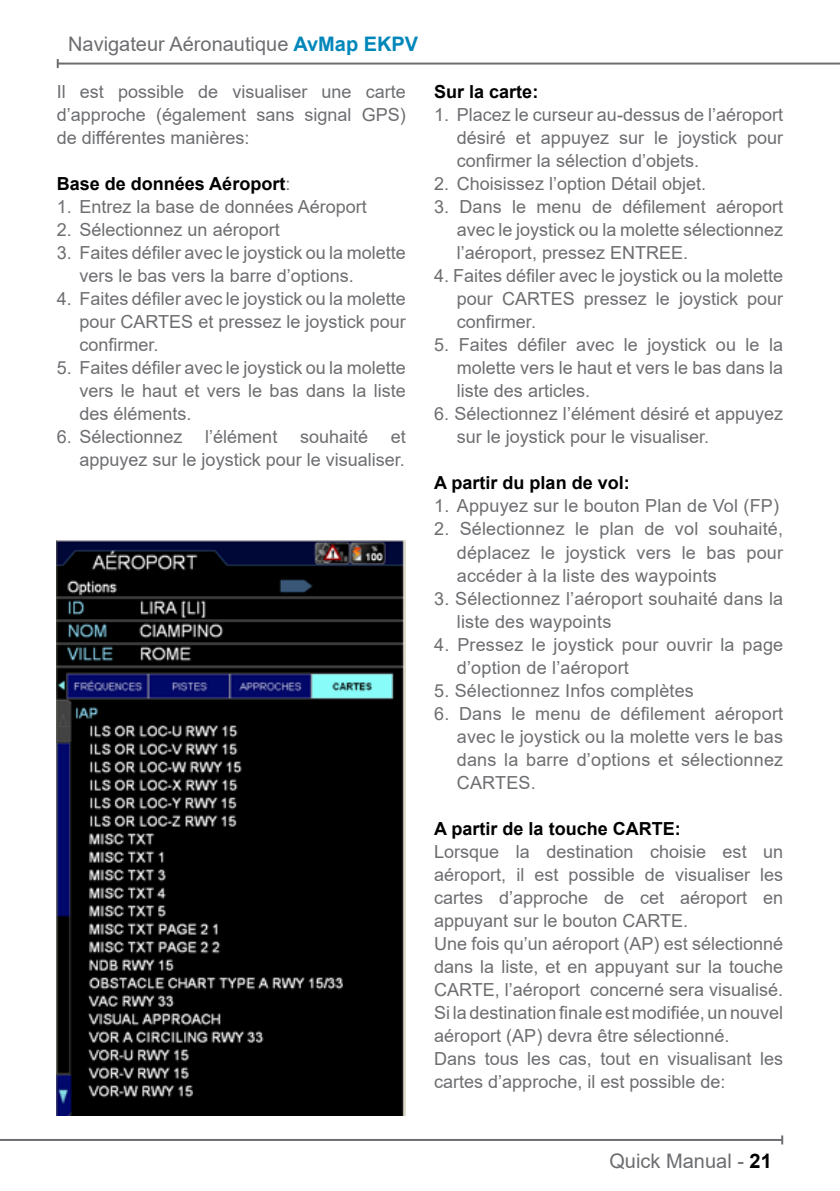
<style>
.page{position:relative;width:840px;height:1191px;background:#fff}
.page>*{position:absolute;margin:0;border:0;box-sizing:border-box;transform-origin:0 0}
.t1{font:20px "Arial";color:#6d6e71}
.t2{font:18px/23px "Arial";color:#6d6e71;text-align:justify}
.t3{font:700 18px "Arial";color:#000}
.s1{font-weight:700;color:#0087ba}
.s2{font-weight:400;color:#6d6e71}
.s3{font-weight:700;color:#000}
</style>
<div class="page">
<hr style="left:58px;top:63px;width:781px;height:2px;background:#6d6e71">
<svg style="left:57px;top:59px;width:2px;height:9px"></svg>
<hr style="left:0;top:1139px;width:781px;height:2px;background:#6d6e71">
<img style="left:57px;top:540px;width:348px;height:575px">
<p class="t1" style="left:68px;top:31px;width:351px">Navigateur Aéronautique <span class="s1">AvMap EKPV</span></p>
<p class="t2" style="left:57px;top:80px;width:350px">Il est possible de visualiser une carte d’approche (également sans signal GPS) de différentes manières:</p>
<p class="t3" style="left:57px;top:171px;width:235px">Base de données Aéroport<span class="s2">:</span></p>
<p class="t2" style="left:57px;top:195px;width:311px">1. Entrez la base de données Aéroport</p>
<p class="t2" style="left:57px;top:218px;width:224px">2. Sélectionnez un aéroport</p>
<p class="t2" style="left:79px;top:241px;width:327px;text-indent:-23px">3. Faites défiler avec le joystick ou la molette vers le bas vers la barre d’options.</p>
<p class="t2" style="left:79px;top:287px;width:327px;text-indent:-23px">4. Faites défiler avec le joystick ou la molette pour CARTES et pressez le joystick pour confirmer.</p>
<p class="t2" style="left:79px;top:356px;width:328px;text-indent:-23px">5. Faites défiler avec le joystick ou la molette vers le haut et vers le bas dans la liste des éléments.</p>
<p class="t2" style="left:57px;top:425px;width:127px">6. Sélectionnez</p>
<p class="t2" style="left:205px;top:425px;width:74px">l’élément</p>
<p class="t2" style="left:300px;top:425px;width:70px">souhaité</p>
<p class="t2" style="left:79px;top:425px;width:327px;text-align:right">et<br>appuyez sur le joystick pour le visualiser.</p>
<p class="t3" style="left:434px;top:79px;width:106px">Sur la carte:</p>
<p class="t2" style="left:456px;top:103px;width:327px;text-indent:-23px">1. Placez le curseur au-dessus de l’aéroport désiré et appuyez sur le joystick pour confirmer la sélection d’objets.</p>
<p class="t2" style="left:434px;top:172px;width:273px">2. Choisissez l’option Détail objet.</p>
<p class="t2" style="left:456px;top:195px;width:327px;text-indent:-23px">3. Dans le menu de défilement aéroport avec le joystick ou la molette sélectionnez l’aéroport, pressez ENTREE.</p>
<p class="t2" style="left:456px;top:264px;width:327px;text-indent:-23px">4. Faites défiler avec le joystick ou la molette pour CARTES pressez le joystick pour confirmer.</p>
<p class="t2" style="left:456px;top:333px;width:327px;text-indent:-23px">5. Faites défiler avec le joystick ou le la molette vers le haut et vers le bas dans la liste des articles.</p>
<p class="t2" style="left:456px;top:402px;width:327px;text-indent:-23px">6. Sélectionnez l’élément désiré et appuyez sur le joystick pour le visualiser.</p>
<p class="t3" style="left:434px;top:470px;width:197px">A partir du plan de vol:</p>
<p class="t2" style="left:434px;top:494px;width:346px">1. Appuyez sur le bouton Plan de Vol (FP)</p>
<p class="t2" style="left:456px;top:517px;width:327px;text-indent:-23px">2. Sélectionnez le plan de vol souhaité, déplacez le joystick vers le bas pour accéder à la liste des waypoints</p>
<p class="t2" style="left:456px;top:586px;width:327px;text-indent:-23px">3. Sélectionnez l’aéroport souhaité dans la liste des waypoints</p>
<p class="t2" style="left:456px;top:632px;width:327px;text-indent:-23px">4. Pressez le joystick pour ouvrir la page d’option de l’aéroport</p>
<p class="t2" style="left:434px;top:678px;width:261px">5. Sélectionnez Infos complètes</p>
<p class="t2" style="left:456px;top:701px;width:327px;text-indent:-23px">6. Dans le menu de défilement aéroport avec le joystick ou la molette vers le bas dans la barre d’options et sélectionnez CARTES.</p>
<p class="t3" style="left:434px;top:815px;width:248px">A partir de la touche CARTE:</p>
<p class="t2" style="left:434px;top:839px;width:350px;text-align:left">Lorsque la destination choisie est un aéroport, il est possible de visualiser les cartes d’approche de cet aéroport en appuyant sur le bouton CARTE.<br>Une fois qu’un aéroport (AP) est sélectionné dans la liste, et en appuyant sur la touche CARTE, l’aéroport concerné sera visualisé.<br>Si la destination finale est modifiée, un nouvel aéroport (AP) devra être sélectionné.<br>Dans tous les cas, tout en visualisant les cartes d’approche, il est possible de:</p>
<p class="t1" style="left:609px;top:1147px;width:164px">Quick Manual - <span class="s3">21</span></p>
</div>
